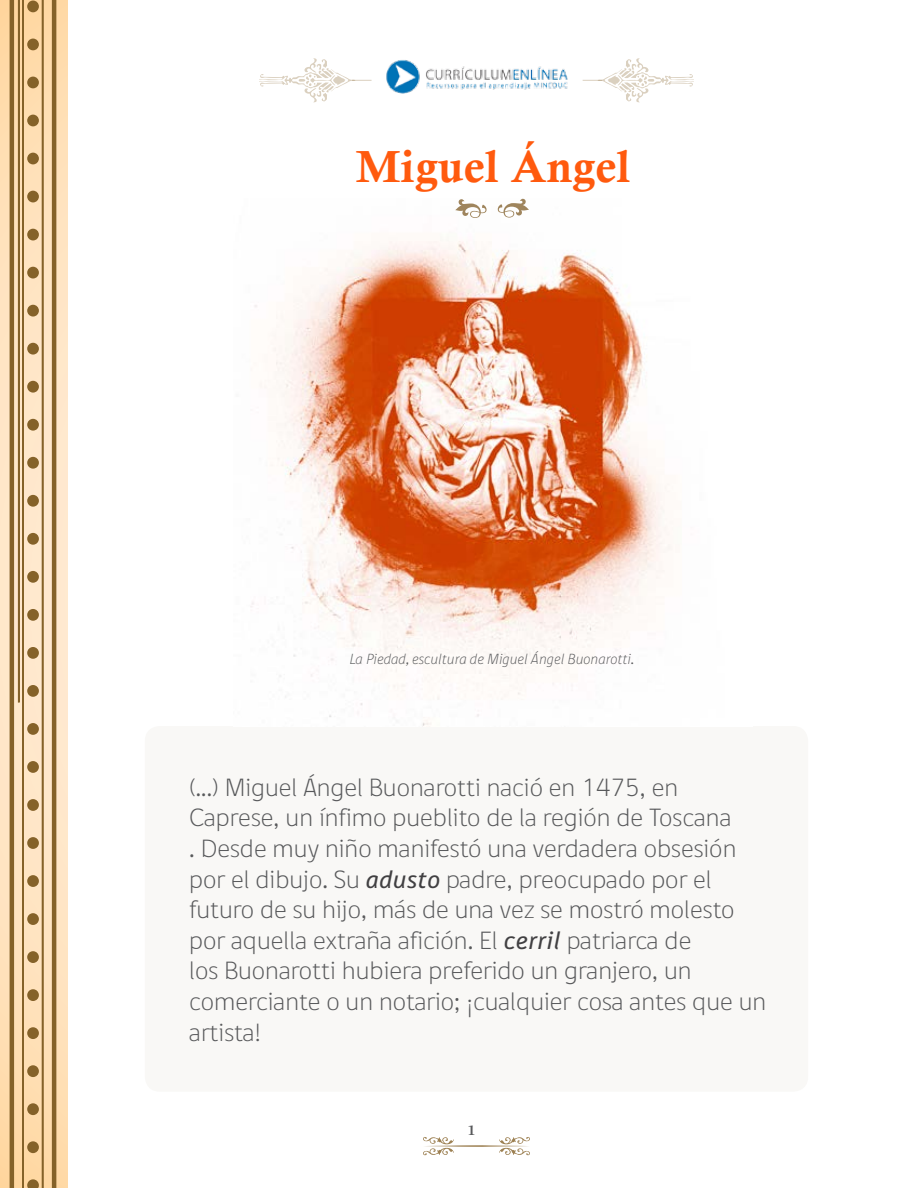
<style>
.page{position:relative;width:918px;height:1188px;background:#fff}
.page>*{position:absolute;margin:0;border:0;box-sizing:border-box;transform-origin:0 0}
.t1{font:45px "Calis MT Bol";letter-spacing:.01em;color:#ff5a0e}
.t2{font:25.5px/30.6px "Dignathin";color:#58595b}
.t3{font:21px "Constantia";color:#58595b}
.t4{font:italic 15px "Dignathin";color:#58595b}
.s1{font-family:"Digna";font-style:italic;color:#414042}
</style>
<div class="page">
<svg style="left:0;top:0;width:68px;height:1188px;background:#f6d9b4"></svg>
<img style="left:386px;top:60px;width:182px;height:34px">
<svg style="left:259px;top:58px;width:113px;height:44px"></svg>
<svg style="left:583px;top:58px;width:111px;height:44px"></svg>
<hr style="left:10px;top:0;width:4px;height:1188px;background:#856229">
<hr style="left:52px;top:0;width:4px;height:1188px;background:#856229">
<svg style="left:17px;top:0;width:27px;height:1188px;background:#d9bb91"></svg>
<div style="left:145px;top:726px;width:663px;height:366px;background:#f9f8f6;border-radius:15px"></div>
<svg style="left:423px;top:1137px;width:107px;height:19px"></svg>
<img style="left:250px;top:208px;width:422px;height:518px">
<svg style="left:498px;top:199px;width:31px;height:19px"></svg>
<svg style="left:455px;top:199px;width:32px;height:19px"></svg>
<h1 class="t1" style="left:356px;top:141px;width:276px">Miguel Ángel</h1>
<p class="t4" style="left:350px;top:650px;width:286px">La Piedad, escultura de Miguel Ángel Buonarotti.</p>
<p class="t2" style="left:189px;top:772px;width:579px">(…) Miguel Ángel Buonarotti nació en 1475, en Caprese, un ínfimo pueblito de la región de Toscana<br>. Desde muy niño manifestó una verdadera obsesión por el dibujo. Su <span class="s1">adusto</span> padre, preocupado por el futuro de su hijo, más de una vez se mostró molesto por aquella extraña afición. El <span class="s1">cerril</span> patriarca de<br>los Buonarotti hubiera preferido un granjero, un comerciante o un notario; ¡cualquier cosa antes que un artista!</p>
<p class="t3" style="left:468px;top:1113px;width:8px">1</p>
</div>
